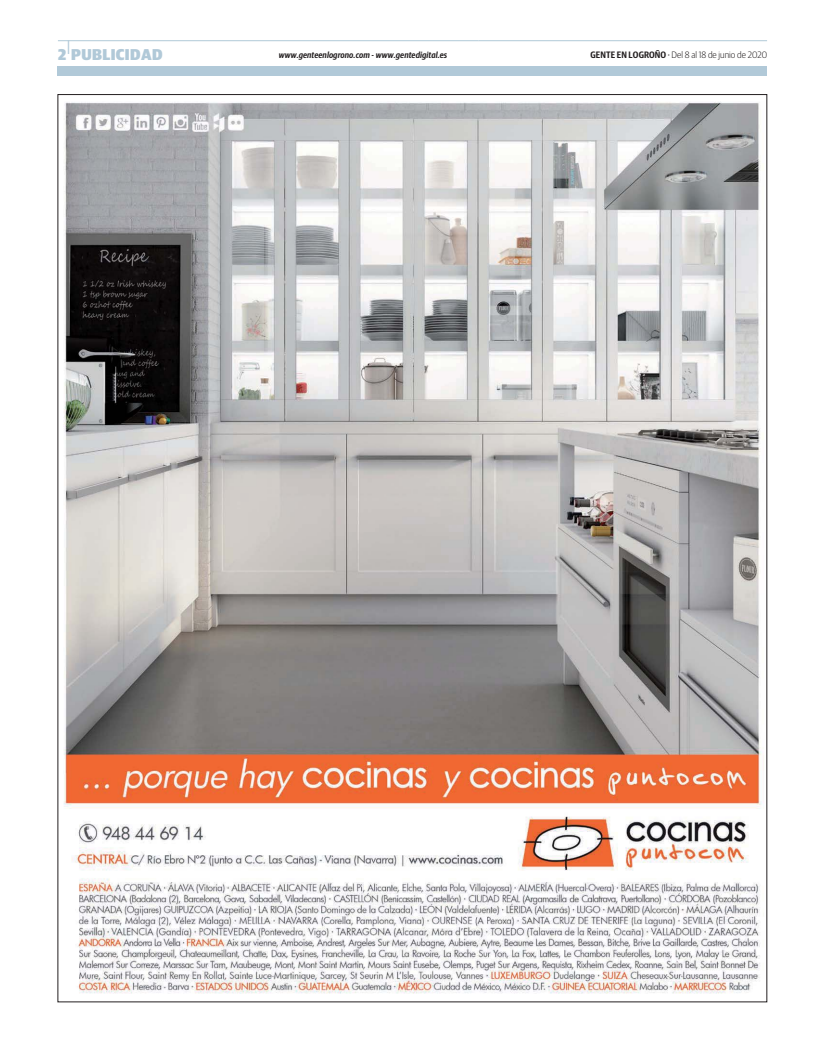
<style>
.page{position:relative;width:823px;height:1049px;background:#fff}
.page>*{position:absolute;margin:0;border:0;box-sizing:border-box;transform-origin:0 0}
.t1{font:900 15.7px "Guardian Sans Narrow";letter-spacing:.025em;color:#b1c9d8}
.t2{font:300 9.3px "Guardian Sans Narrow";color:#231f20}
.t3{font:italic 600 8.8px "Guardian Sans Cond";letter-spacing:.01em;color:#231f20}
.s1{font-family:"Guardian Sans Cond";font-weight:600}
.s2{font-family:"Guardian Sans Cond";font-weight:500}
</style>
<div class="page">
<img style="left:63px;top:101px;width:701px;height:893px">
<div style="left:58px;top:66px;width:708px;height:10px;background:#b1c9d8"></div>
<hr style="left:58px;top:40px;width:420px;height:1px;background:#b1c9d8">
<hr style="left:478px;top:40px;width:288px;height:1px;background:#b1c9d8">
<h1 class="t1" style="left:58px;top:46px;width:106px">2<sup>|</sup>PUBLICIDAD</h1>
<p class="t3" style="left:278px;top:51px;width:170px">www.genteenlogrono.com - www.gentedigital.es</p>
<p class="t2" style="left:590px;top:49px;width:178px"><span class="s1">GENTE EN LOGROÑO</span> <span class="s2">·</span> Del 8 al 18 de junio de 2020</p>
</div>
